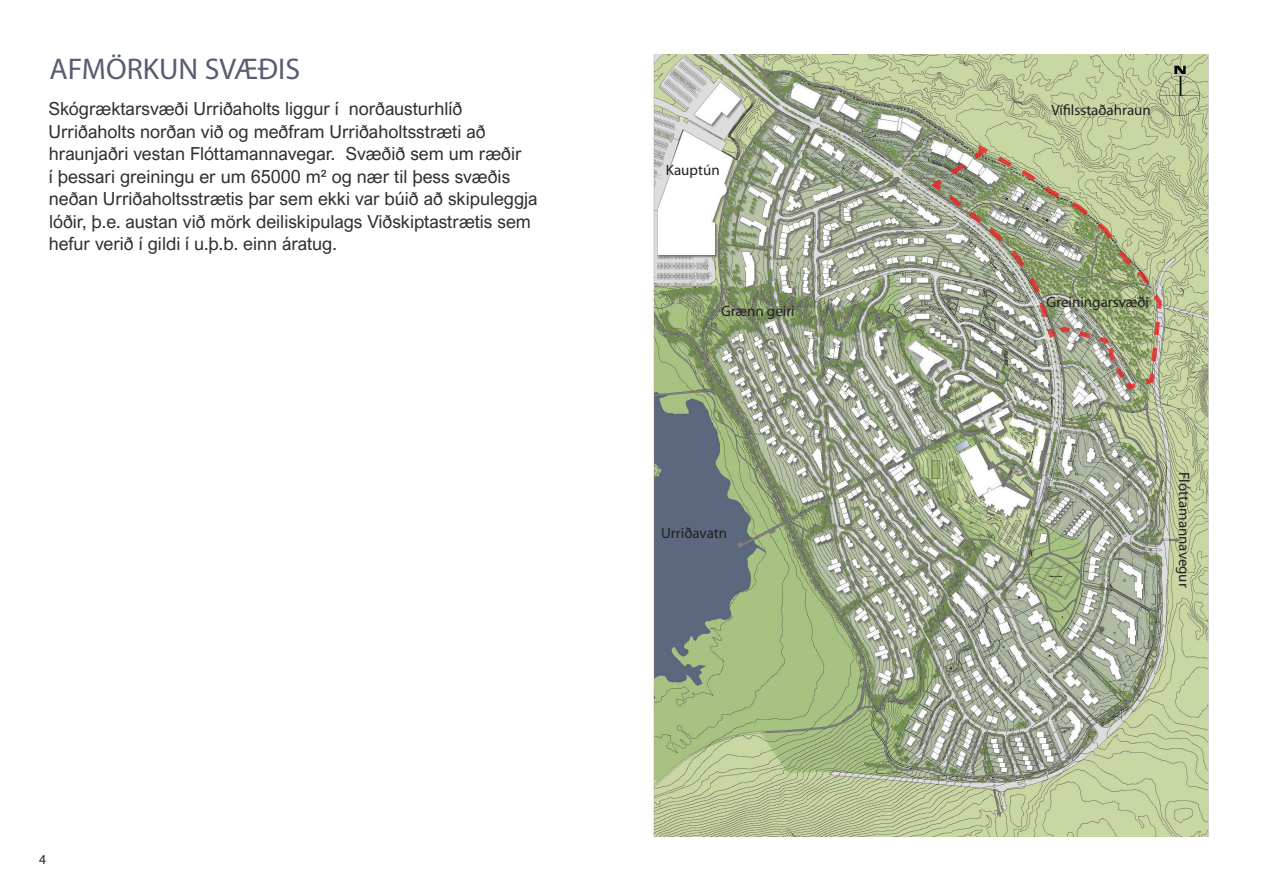
<style>
.page{position:relative;width:1263px;height:893px;background:#fff}
.page>*{position:absolute;margin:0;border:0;box-sizing:border-box;transform-origin:0 0}
.t1{font:30px "Myriad Pro";color:#565e71}
.Inngangur{font:18px/22.5px "Arial Nova";color:#312f30}
.t2{font:15px "Myriad Pro";color:#231f20}
.t3{font:13.5px "Myriad Pro";color:#231f20}
</style>
<div class="page">
<img style="left:652px;top:54px;width:557px;height:783px">
<svg style="left:930px;top:143px;width:233px;height:248px"></svg>
<p class="t1" style="left:50px;top:50px;width:252px">AFMÖRKUN SVÆÐIS</p>
<p class="Inngangur" style="left:48px;top:98px;width:491px">Skógræktarsvæði Urriðaholts liggur í norðausturhlíð Urriðaholts norðan við og meðfram Urriðaholtsstræti að hraunjaðri vestan Flóttamannavegar. Svæðið sem um ræðir<br>í þessari greiningu er um 65000 m² og nær til þess svæðis neðan Urriðaholtsstrætis þar sem ekki var búið að skipuleggja lóðir, þ.e. austan við mörk deiliskipulags Viðskiptastrætis sem hefur verið í gildi í u.þ.b. einn áratug.</p>
<p class="t2" style="left:666px;top:161px;width:55px">Kauptún</p>
<p class="t2" style="left:721px;top:302px;width:75px">Grænn geiri</p>
<p class="t2" style="left:661px;top:523px;width:67px">Urriðavatn</p>
<p class="t3" style="left:39px;top:851px;width:8px">4</p>
<p class="t2" style="left:1051px;top:101px;width:101px">Vífilsstaðahraun</p>
<p class="t2" style="left:1047px;top:293px;width:104px">Greiningarsvæði</p>
<p class="t2" style="left:1193px;top:472px;width:117px;rotate:90deg">Flóttamannavegur</p>
</div>
